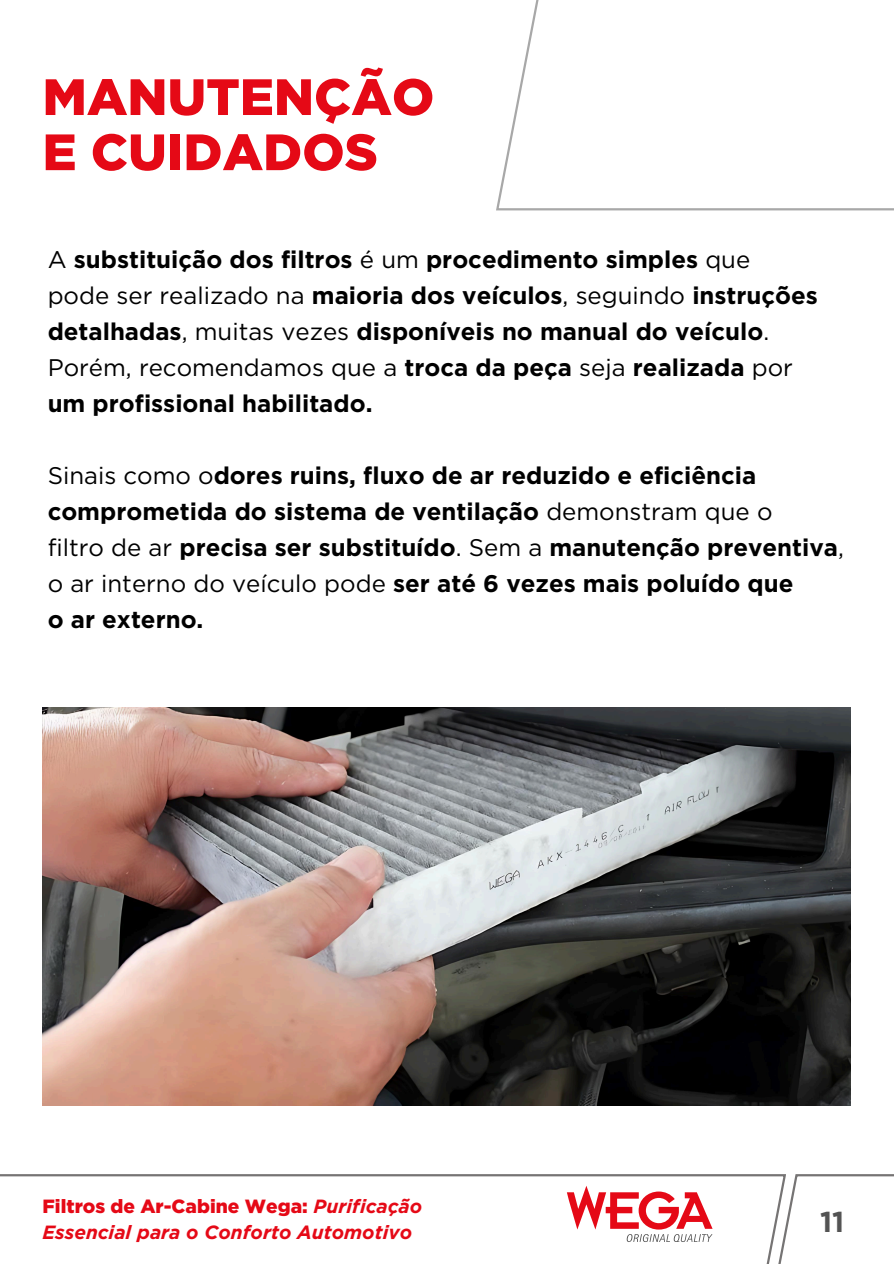
<style>
.page{position:relative;width:894px;height:1264px;background:#fff}
.page>*{position:absolute;margin:0;border:0;box-sizing:border-box;transform-origin:0 0}
.t1{font:900 51px/55.2px "Gotham";color:#e50916}
.t2{font:700 28.8px "Gotham";color:#535353}
.t3{font:700 24px/36px "Gotham";color:#000}
.t4{font:italic 700 19.05px/26.1px "Gotham";color:#e50916}
.s1{font-weight:400}
.s2{font-weight:900;font-style:normal}
</style>
<div class="page">
<svg style="left:850px;top:707px;width:1px;height:33px"></svg>
<svg style="left:400px;top:1104px;width:373px;height:2px"></svg>
<svg style="left:812px;top:210px;width:67px;height:1px"></svg>
<svg style="left:0;top:1174px;width:731px;height:68px"></svg>
<svg style="left:566px;top:1185px;width:146px;height:56px"></svg>
<svg style="left:731px;top:1174px;width:162px;height:89px"></svg>
<svg style="left:496px;top:0;width:397px;height:210px"></svg>
<img style="left:43px;top:707px;width:807px;height:397px">
<h2 class="t1" style="left:43px;top:69px;width:393px">MANUTENÇÃO<br>E CUIDADOS</h2>
<p class="t3" style="left:48px;top:241px;width:771px"><span class="s1">A</span> substituição dos filtros <span class="s1">é um</span> procedimento simples <span class="s1">que<br>pode ser realizado na</span> maioria dos veículos<span class="s1">, seguindo</span> instruções detalhadas<span class="s1">, muitas vezes</span> disponíveis no manual do veículo<span class="s1">.<br>Porém, recomendamos que a</span> troca da peça <span class="s1">seja</span> realizada <span class="s1">por </span>um profissional habilitado.</p>
<p class="t3" style="left:48px;top:457px;width:797px"><span class="s1">Sinais como o</span>dores ruins, fluxo de ar reduzido e eficiência comprometida do sistema de ventilação <span class="s1">demonstram que o<br>filtro de ar</span> precisa ser substituído<span class="s1">. Sem a</span> manutenção preventiva<span class="s1">, o ar interno do veículo pode</span> ser até 6 vezes mais poluído que<br>o ar externo.</p>
<p class="t4" style="left:43px;top:1192px;width:381px"><span class="s2">Filtros de Ar-Cabine Wega:</span> Purificação<br>Essencial para o Conforto Automotivo</p>
<h1 class="t2" style="left:819px;top:1204px;width:26px">11</h1>
</div>
